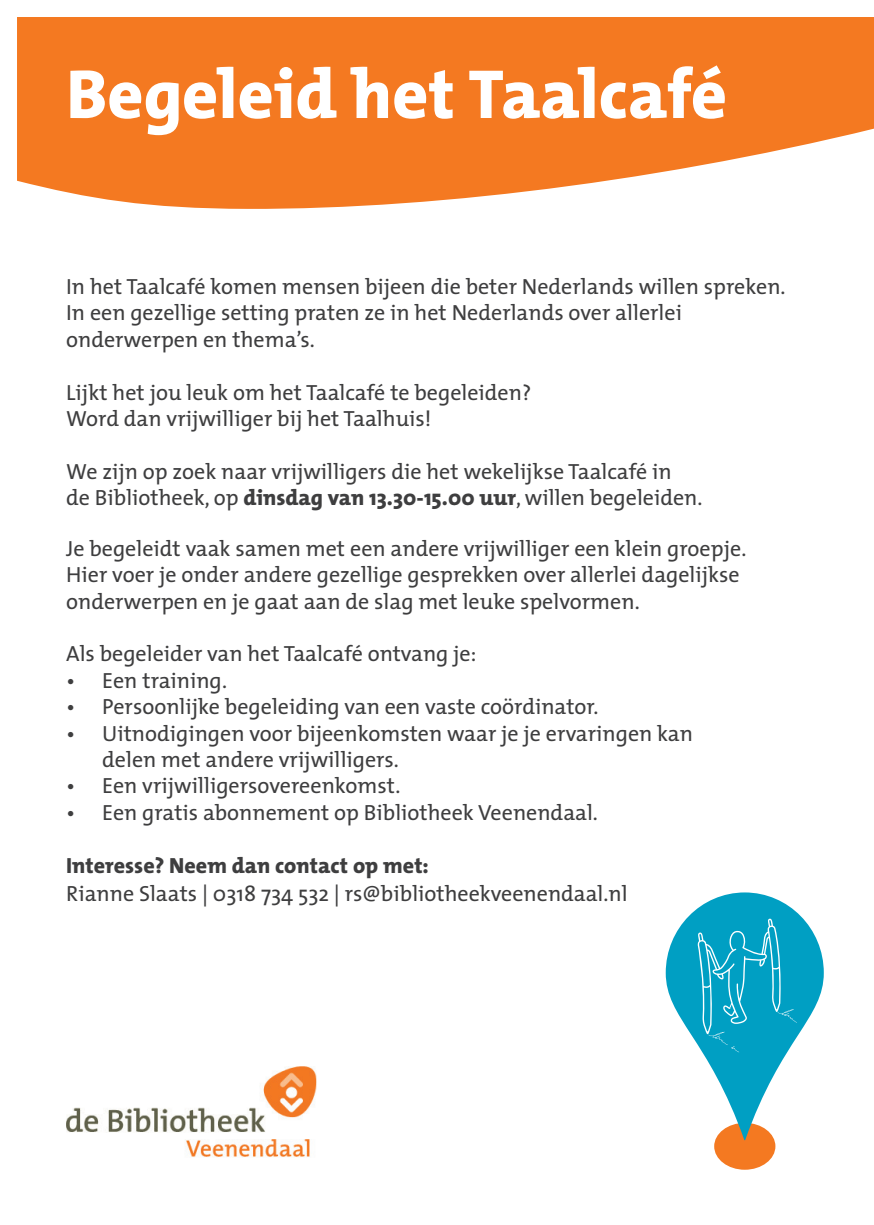
<style>
.page{position:relative;width:874px;height:1225px;background:#fff}
.page>*{position:absolute;margin:0;border:0;box-sizing:border-box;transform-origin:0 0}
.t1{font:800 70px "The Mix";color:#fff}
.t2{font:22px/26.4px "The Mix";color:#3e3e3f}
.t3{font:800 22px "The Mix";color:#3e3e3f}
.s1{font-weight:800}
</style>
<div class="page">
<svg style="left:17px;top:17px;width:856px;height:192px;background:#f5883b"></svg>
<svg style="left:665px;top:892px;width:158px;height:277px"></svg>
<img style="left:66px;top:1066px;width:250px;height:92px">
<p class="t1" style="left:66px;top:49px;width:662px">Begeleid het Taalcafé</p>
<p class="t2" style="left:66px;top:273px;width:720px">In het Taalcafé komen mensen bijeen die beter Nederlands willen spreken.<br>In een gezellige setting praten ze in het Nederlands over allerlei</p>
<p class="t2" style="left:66px;top:326px;width:250px">onderwerpen en thema’s.</p>
<p class="t2" style="left:66px;top:379px;width:466px">Lijkt het jou leuk om het Taalcafé te begeleiden?</p>
<p class="t2" style="left:66px;top:405px;width:367px">Word dan vrijwilliger bij het Taalhuis!</p>
<p class="t2" style="left:66px;top:458px;width:606px">We zijn op zoek naar vrijwilligers die het wekelijkse Taalcafé in</p>
<p class="t2" style="left:66px;top:485px;width:637px">de Bibliotheek, op <span class="s1">dinsdag van 13.30-15.00 uur</span>, willen begeleiden.</p>
<p class="t2" style="left:66px;top:535px;width:681px">Je begeleidt vaak samen met een andere vrijwilliger een klein groepje.</p>
<p class="t2" style="left:66px;top:561px;width:674px">Hier voer je onder andere gezellige gesprekken over allerlei dagelijkse</p>
<p class="t2" style="left:66px;top:588px;width:574px">onderwerpen en je gaat aan de slag met leuke spelvormen.</p>
<p class="t2" style="left:66px;top:641px;width:411px">Als begeleider van het Taalcafé ontvang je:</p>
<p class="t2" style="left:66px;top:667px;width:162px">• Een training.</p>
<p class="t2" style="left:66px;top:693px;width:533px">• Persoonlijke begeleiding van een vaste coördinator.</p>
<p class="t2" style="left:102px;top:720px;width:592px;text-indent:-36px">• Uitnodigingen voor bijeenkomsten waar je je ervaringen kan delen met andere vrijwilligers.</p>
<p class="t2" style="left:66px;top:773px;width:336px">• Een vrijwilligersovereenkomst.</p>
<p class="t2" style="left:66px;top:799px;width:533px">• Een gratis abonnement op Bibliotheek Veenendaal.</p>
<p class="t3" style="left:66px;top:851px;width:364px">Interesse? Neem dan contact op met:</p>
<p class="t2" style="left:66px;top:881px;width:562px">Rianne Slaats | 0318 734 532 | rs@bibliotheekveenendaal.nl</p>
</div>
